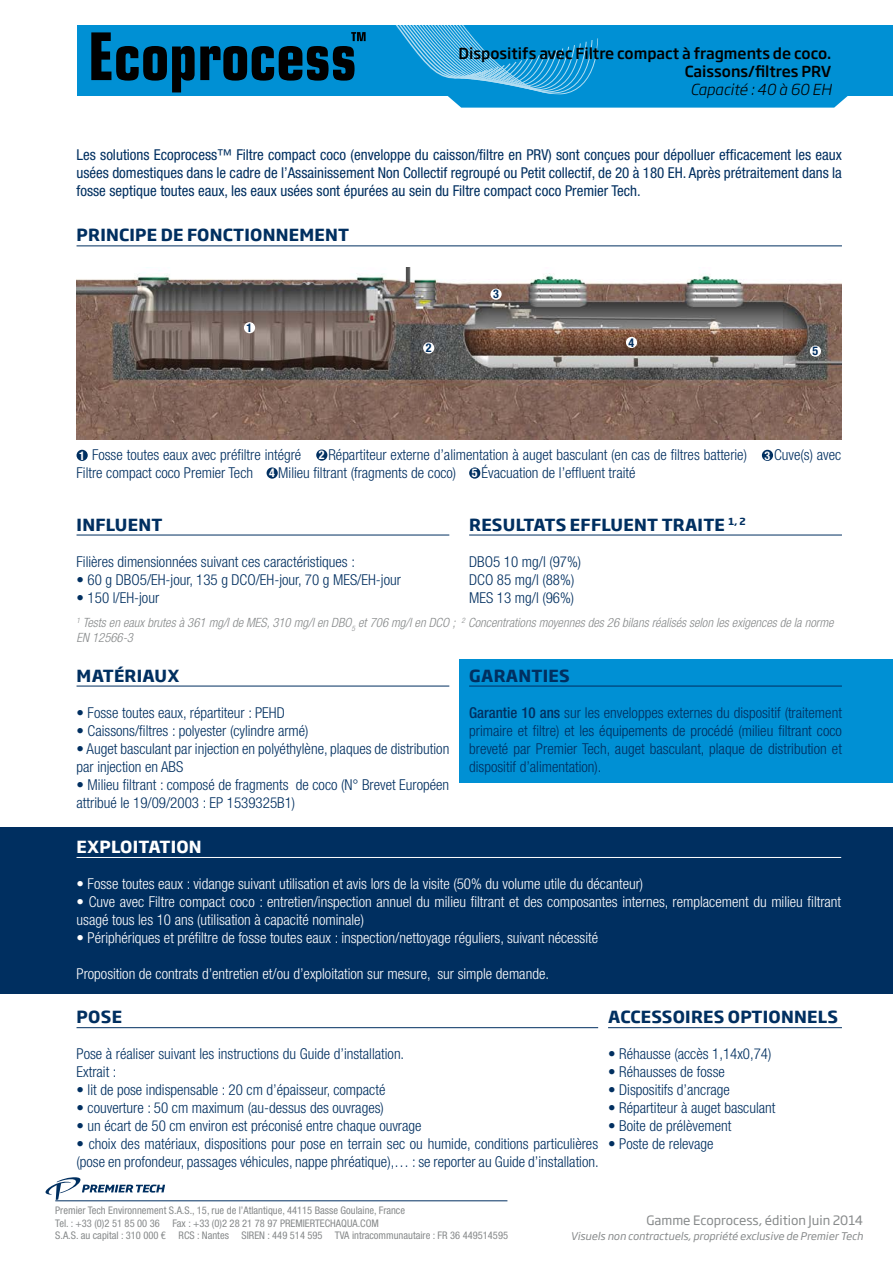
<style>
.page{position:relative;width:893px;height:1263px;background:#fff}
.page>*{position:absolute;margin:0;border:0;box-sizing:border-box;transform-origin:0 0}
.t1{font:700 16.5px "Soho Gothic Pro";letter-spacing:.015em;color:#002f60}
.t2{font:700 16.5px "Soho Gothic Pro";letter-spacing:.015em;color:#fff}
.t3{font:300 condensed 15px/18px "Helvetica Neue LT Std";color:#002f60}
.t4{font:300 condensed 15px/18px "Helvetica Neue LT Std";color:#fff}
.t5{font:condensed 15px/18px "Helvetica Neue LT Std";color:#002f60;text-align:justify}
.t6{font:500 15px/18px "Soho Gothic Pro";color:#000;text-align:right}
.t7{font:italic 300 15px "Soho Gothic Pro";color:#000}
.t8{font:italic 300 condensed 12.75px/15.3px "Helvetica Neue LT Std";color:#878a8b}
.t9{font:12.75px "Soho Gothic Pro";color:#878a8b}
.t10{font:700 condensed 12px "Helvetica Neue LT Std";color:#fff}
.t11{font:700 condensed 12px "Helvetica Neue LT Std";color:#002f60}
.t12{font:condensed 10.5px/12.6px "Helvetica Neue LT Std";color:#878a8b}
.t13{font:italic 10.5px "Soho Gothic Pro";color:#878a8b}
.t14{font:700 9.6px "Soho Gothic Pro";color:#002f60}
.s1{font-weight:500}
</style>
<div class="page">
<svg style="left:46px;top:1177px;width:119px;height:23px"></svg>
<div style="left:77px;top:25px;width:816px;height:71px;background:#0090d4"></div>
<svg style="left:91px;top:25px;width:757px;height:83px"></svg>
<hr style="left:55px;top:1200px;width:452px;height:1px;background:#002f60">
<div style="left:459px;top:659px;width:434px;height:123px;background:#0090d4"></div>
<div style="left:0;top:828px;width:893px;height:166px;background:#002f60"></div>
<hr style="left:77px;top:246px;width:765px;height:1px;background:#002f60">
<img style="left:77px;top:268px;width:764px;height:171px">
<hr style="left:77px;top:535px;width:372px;height:1px;background:#002f60">
<hr style="left:77px;top:686px;width:372px;height:1px;background:#002f60">
<hr style="left:77px;top:857px;width:764px;height:1px;background:#fff">
<hr style="left:77px;top:1027px;width:521px;height:1px;background:#002f60">
<hr style="left:469px;top:535px;width:373px;height:1px;background:#002f60">
<hr style="left:469px;top:686px;width:373px;height:1px;background:#002f60">
<hr style="left:608px;top:1027px;width:234px;height:1px;background:#002f60">
<div style="left:77px;top:450px;width:11px;height:11px;background:#002f60;border-radius:50%"></div>
<div style="left:316px;top:449px;width:11px;height:12px;background:#002f60;border-radius:50%"></div>
<div style="left:762px;top:450px;width:11px;height:11px;background:#002f60;border-radius:50%"></div>
<div style="left:267px;top:467px;width:11px;height:12px;background:#002f60;border-radius:50%"></div>
<div style="left:469px;top:467px;width:11px;height:12px;background:#002f60;border-radius:50%"></div>
<div style="left:244px;top:322px;width:11px;height:11px;background:#fff;border-radius:50%"></div>
<svg style="left:423px;top:342px;width:11px;height:12px"></svg>
<div style="left:426px;top:344px;width:6px;height:8px;background:#fff"></div>
<svg style="left:490px;top:289px;width:12px;height:11px"></svg>
<div style="left:493px;top:290px;width:6px;height:8px;background:#fff"></div>
<div style="left:626px;top:337px;width:11px;height:11px;background:#fff;border-radius:50%"></div>
<svg style="left:810px;top:345px;width:11px;height:12px"></svg>
<div style="left:812px;top:347px;width:6px;height:8px;background:#fff"></div>
<p class="t6" style="left:459px;top:43px;width:374px">Dispositifs avec Filtre compact à fragments de coco.<br>Caissons/filtres PRV</p>
<p class="t7" style="left:690px;top:77px;width:142px">Capacité : 40 à 60 EH</p>
<p class="t5" style="left:77px;top:145px;width:767px">Les solutions Ecoprocess™ Filtre compact coco (enveloppe du caisson/filtre en PRV) sont conçues pour dépolluer efficacement les eaux usées domestiques dans le cadre de l’Assainissement Non Collectif regroupé ou Petit collectif, de 20 à 180 EH. Après prétraitement dans la fosse septique toutes eaux, les eaux usées sont épurées au sein du Filtre compact coco Premier Tech.</p>
<p class="t1" style="left:77px;top:222px;width:274px">PRINCIPE DE FONCTIONNEMENT</p>
<p class="t11" style="left:247px;top:320px;width:7px">1</p>
<p class="t11" style="left:426px;top:341px;width:7px">2</p>
<p class="t11" style="left:493px;top:287px;width:7px">3</p>
<p class="t11" style="left:629px;top:335px;width:7px">4</p>
<p class="t11" style="left:812px;top:344px;width:7px">5</p>
<p class="t3" style="left:92px;top:446px;width:211px">Fosse toutes eaux avec préfiltre intégré</p>
<p class="t3" style="left:328px;top:446px;width:420px">Répartiteur externe d’alimentation à auget basculant (en cas de filtres batterie)</p>
<p class="t3" style="left:774px;top:446px;width:69px">Cuve(s) avec</p>
<p class="t3" style="left:77px;top:464px;width:178px">Filtre compact coco Premier Tech</p>
<p class="t3" style="left:278px;top:464px;width:179px">Milieu filtrant (fragments de coco)</p>
<p class="t3" style="left:481px;top:464px;width:156px">Évacuation de l’effluent traité</p>
<p class="t1" style="left:77px;top:511px;width:87px">INFLUENT</p>
<p class="t3" style="left:77px;top:552px;width:280px">Filières dimensionnées suivant ces caractéristiques :</p>
<p class="t3" style="left:77px;top:570px;width:326px">• 60 g DBO5/EH-jour, 135 g DCO/EH-jour, 70 g MES/EH-jour</p>
<p class="t3" style="left:77px;top:588px;width:84px">• 150 l/EH-jour</p>
<p class="t10" style="left:79px;top:448px;width:7px">1</p>
<p class="t10" style="left:319px;top:448px;width:7px">2</p>
<p class="t10" style="left:765px;top:448px;width:7px">3</p>
<p class="t10" style="left:269px;top:466px;width:7px">4</p>
<p class="t10" style="left:472px;top:466px;width:7px">5</p>
<p class="t1" style="left:469px;top:511px;width:12px">RESULTATS</p>
<p class="t1" style="left:570px;top:511px;width:12px">EFFLUENT</p>
<p class="t1" style="left:662px;top:511px;width:12px">TRAITE</p>
<p class="t14" style="left:728px;top:514px;width:19px">1, 2</p>
<p class="t3" style="left:469px;top:552px;width:114px">DBO5 10 mg/l (97%)<br>DCO 85 mg/l (88%)<br>MES 13 mg/l (96%)</p>
<p class="t8" style="left:77px;top:615px;width:759px"><sup>1</sup> Tests en eaux brutes à 361 mg/l de MES, 310 mg/l en DBO<sub>5</sub> et 706 mg/l en DCO ; <sup>2</sup> Concentrations moyennes des 26 bilans réalisés selon les exigences de la norme<br>EN 12566-3</p>
<p class="t1" style="left:77px;top:662px;width:104px">MATÉRIAUX</p>
<p class="t3" style="left:77px;top:703px;width:210px">• Fosse toutes eaux, répartiteur : PEHD</p>
<p class="t3" style="left:77px;top:721px;width:234px">• Caissons/filtres : polyester (cylindre armé)</p>
<p class="t3" style="left:77px;top:739px;width:374px">• Auget basculant par injection en polyéthylène, plaques de distribution par injection en ABS</p>
<p class="t3" style="left:77px;top:775px;width:374px">• Milieu filtrant : composé de fragments de coco (N° Brevet Européen attribué le 19/09/2003 : EP 1539325B1)</p>
<p class="t2" style="left:77px;top:834px;width:127px">EXPLOITATION</p>
<p class="t4" style="left:77px;top:874px;width:568px">• Fosse toutes eaux : vidange suivant utilisation et avis lors de la visite (50% du volume utile du décanteur)</p>
<p class="t4" style="left:77px;top:892px;width:766px">• Cuve avec Filtre compact coco : entretien/inspection annuel du milieu filtrant et des composantes internes, remplacement du milieu filtrant usagé tous les 10 ans (utilisation à capacité nominale)</p>
<p class="t4" style="left:77px;top:928px;width:523px">• Périphériques et préfiltre de fosse toutes eaux : inspection/nettoyage réguliers, suivant nécessité</p>
<p class="t4" style="left:77px;top:964px;width:474px">Proposition de contrats d’entretien et/ou d’exploitation sur mesure, sur simple demande.</p>
<p class="t1" style="left:77px;top:1004px;width:47px">POSE</p>
<p class="t3" style="left:77px;top:1045px;width:329px">Pose à réaliser suivant les instructions du Guide d’installation.<br>Extrait :</p>
<p class="t3" style="left:77px;top:1081px;width:310px">• lit de pose indispensable : 20 cm d’épaisseur, compacté</p>
<p class="t3" style="left:77px;top:1099px;width:309px">• couverture : 50 cm maximum (au-dessus des ouvrages)</p>
<p class="t3" style="left:77px;top:1117px;width:347px">• un écart de 50 cm environ est préconisé entre chaque ouvrage</p>
<p class="t3" style="left:77px;top:1135px;width:524px">• choix des matériaux, dispositions pour pose en terrain sec ou humide, conditions particulières (pose en profondeur, passages véhicules, nappe phréatique),… : se reporter au Guide d’installation.</p>
<p class="t1" style="left:469px;top:662px;width:102px">GARANTIES</p>
<p class="t3" style="left:469px;top:703px;width:374px;text-align:justify"><span class="s1">Garantie 10 ans</span> sur les enveloppes externes du dispositif (traitement primaire et filtre) et les équipements de procédé (milieu filtrant coco breveté par Premier Tech, auget basculant, plaque de distribution et dispositif d’alimentation).</p>
<p class="t1" style="left:608px;top:1004px;width:232px">ACCESSOIRES OPTIONNELS</p>
<p class="t3" style="left:608px;top:1045px;width:165px">• Réhausse (accès 1,14x0,74)</p>
<p class="t3" style="left:608px;top:1063px;width:118px">• Réhausses de fosse</p>
<p class="t3" style="left:608px;top:1081px;width:123px">• Dispositifs d’ancrage</p>
<p class="t3" style="left:608px;top:1099px;width:169px">• Répartiteur à auget basculant</p>
<p class="t3" style="left:608px;top:1117px;width:125px">• Boite de prélèvement</p>
<p class="t3" style="left:608px;top:1135px;width:107px">• Poste de relevage</p>
<p class="t12" style="left:55px;top:1204px;width:454px">Premier Tech Environnement S.A.S., 15, rue de l’Atlantique, 44115 Basse Goulaine, France<br>Tel. : +33 (0)2 51 85 00 36 Fax : +33 (0)2 28 21 78 97 PREMIERTECHAQUA.COM<br>S.A.S. au capital : 310 000 € RCS : Nantes SIREN : 449 514 595 TVA intracommunautaire : FR 36 449514595</p>
<p class="t9" style="left:646px;top:1210px;width:218px">Gamme Ecoprocess, édition Juin 2014</p>
<p class="t13" style="left:570px;top:1228px;width:294px">Visuels non contractuels, propriété exclusive de Premier Tech</p>
</div>
